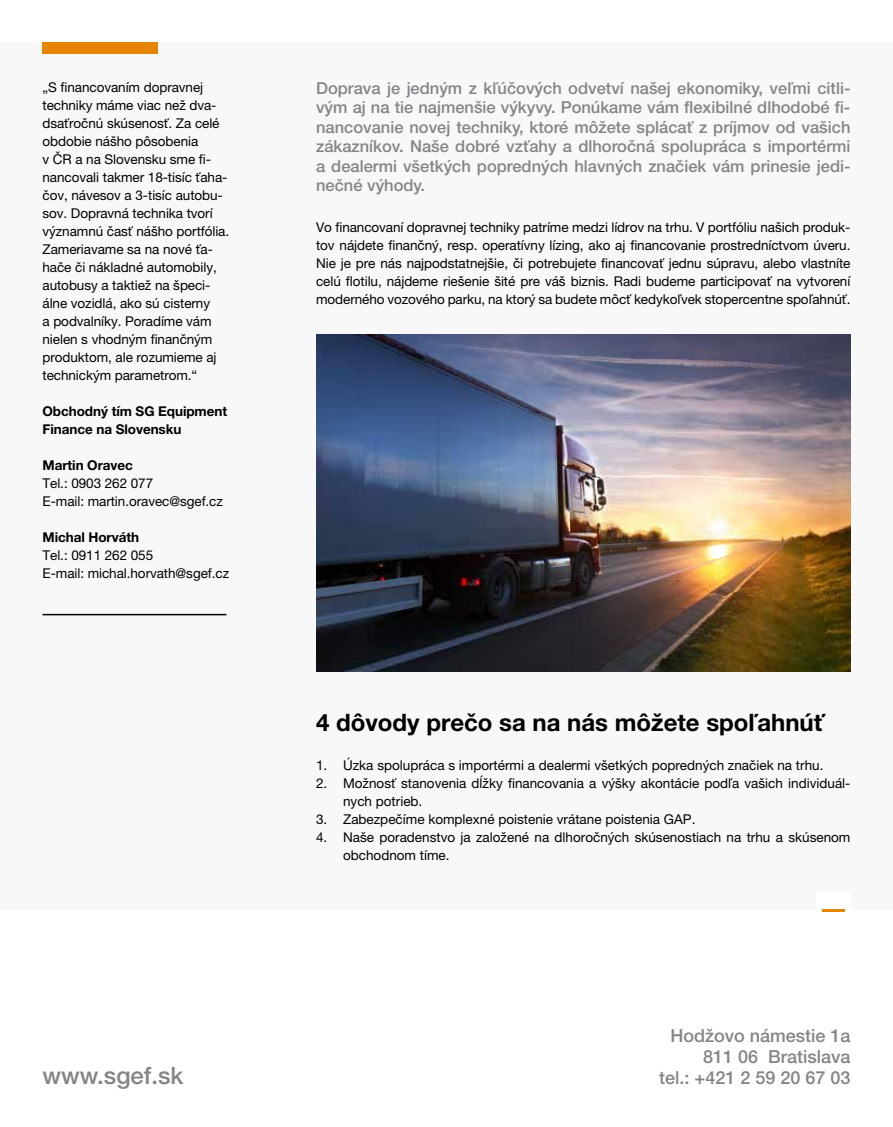
<style>
.page{position:relative;width:893px;height:1127px;background:#fff}
.page>*{position:absolute;margin:0;border:0;box-sizing:border-box;transform-origin:0 0}
.t1{font:700 24px "Helvetica Neue LT Pro";color:#000}
.t2{font:500 24px "Helvetica Neue LT Pro";color:#838587}
.t3{font:500 18px/21px "Helvetica Neue LT Pro";color:#838587;text-align:right}
.t4{font:500 16.5px/19.5px "Helvetica Neue LT Pro";color:#838587;text-align:justify}
.t5{font:13.5px/18px "Helvetica Neue LT Pro";letter-spacing:-.005em;color:#000}
.t6{font:700 13.5px/18px "Helvetica Neue LT Pro";letter-spacing:-.005em;color:#000}
</style>
<div class="page">
<div style="left:0;top:43px;width:893px;height:867px;background:#f8f8f9"></div>
<div style="left:43px;top:43px;width:115px;height:11px;background:#e48400"></div>
<div style="left:816px;top:893px;width:34px;height:34px;background:#fff"></div>
<hr style="left:822px;top:909px;width:23px;height:2px;background:#e48400">
<hr style="left:43px;top:614px;width:183px;height:1px;background:#000">
<img style="left:316px;top:335px;width:534px;height:336px">
<p class="t5" style="left:43px;top:78px;width:188px">„S financovaním dopravnej techniky máme viac než dva&shy;dsaťročnú skúsenosť. Za celé obdobie nášho pôsobenia<br>v ČR a na Slovensku sme fi&shy;nancovali takmer 18-tisíc ťaha&shy;čov, návesov a 3-tisíc autobu&shy;sov. Dopravná technika tvorí významnú časť nášho portfólia.<br>Zameriavame sa na nové ťa&shy;hače či nákladné automobily, autobusy a taktiež na špeci&shy;álne vozidlá, ako sú cisterny<br>a podvalníky. Poradíme vám nielen s vhodným finančným produktom, ale rozumieme aj technickým parametrom.“</p>
<p class="t6" style="left:43px;top:402px;width:186px">Obchodný tím SG Equipment<br>Finance na Slovensku</p>
<p class="t6" style="left:43px;top:456px;width:92px">Martin Oravec</p>
<p class="t5" style="left:43px;top:474px;width:182px">Tel.: 0903 262 077<br>E-mail: martin.oravec@sgef.cz</p>
<p class="t6" style="left:43px;top:528px;width:98px">Michal Horváth</p>
<p class="t5" style="left:43px;top:546px;width:188px">Tel.: 0911 262 055<br>E-mail: michal.horvath@sgef.cz</p>
<h1 class="t2" style="left:43px;top:1061px;width:142px">www.sgef.sk</h1>
<p class="t4" style="left:316px;top:78px;width:536px">Doprava je jedným z kľúčových odvetví našej ekonomiky, veľmi citli&shy;vým aj na tie najmenšie výkyvy. Ponúkame vám flexibilné dlhodobé fi&shy;nancovanie novej techniky, ktoré môžete splácať z príjmov od vašich zákazníkov. Naše dobré vzťahy a dlhoročná spolupráca s importérmi a dealermi všetkých popredných hlavných značiek vám prinesie jedi&shy;nečné výhody.</p>
<p class="t5" style="left:316px;top:218px;width:536px;text-align:justify">Vo financovaní dopravnej techniky patríme medzi lídrov na trhu. V portfóliu našich produk&shy;tov nájdete finančný, resp. operatívny lízing, ako aj financovanie prostredníctvom úveru.<br>Nie je pre nás najpodstatnejšie, či potrebujete financovať jednu súpravu, alebo vlastníte celú flotilu, nájdeme riešenie šité pre váš biznis. Radi budeme participovať na vytvorení moderného vozového parku, na ktorý sa budete môcť kedykoľvek stopercentne spoľahnúť.</p>
<h1 class="t1" style="left:316px;top:707px;width:510px">4 dôvody prečo sa na nás môžete spoľahnúť</h1>
<p class="t5" style="left:316px;top:756px;width:509px">1. Úzka spolupráca s importérmi a dealermi všetkých popredných značiek na trhu.</p>
<p class="t5" style="left:343px;top:774px;width:509px;text-indent:-27px">2. Možnosť stanovenia dĺžky financovania a výšky akontácie podľa vašich individuál&shy;nych potrieb.</p>
<p class="t5" style="left:316px;top:810px;width:381px">3. Zabezpečíme komplexné poistenie vrátane poistenia GAP.</p>
<p class="t5" style="left:343px;top:828px;width:509px;text-indent:-27px">4. Naše poradenstvo ja založené na dlhoročných skúsenostiach na trhu a skúsenom obchodnom tíme.</p>
<h2 class="t3" style="left:659px;top:1025px;width:193px">Hodžovo námestie 1a<br>811 06 Bratislava<br>tel.: +421 2 59 20 67 03</h2>
</div>
